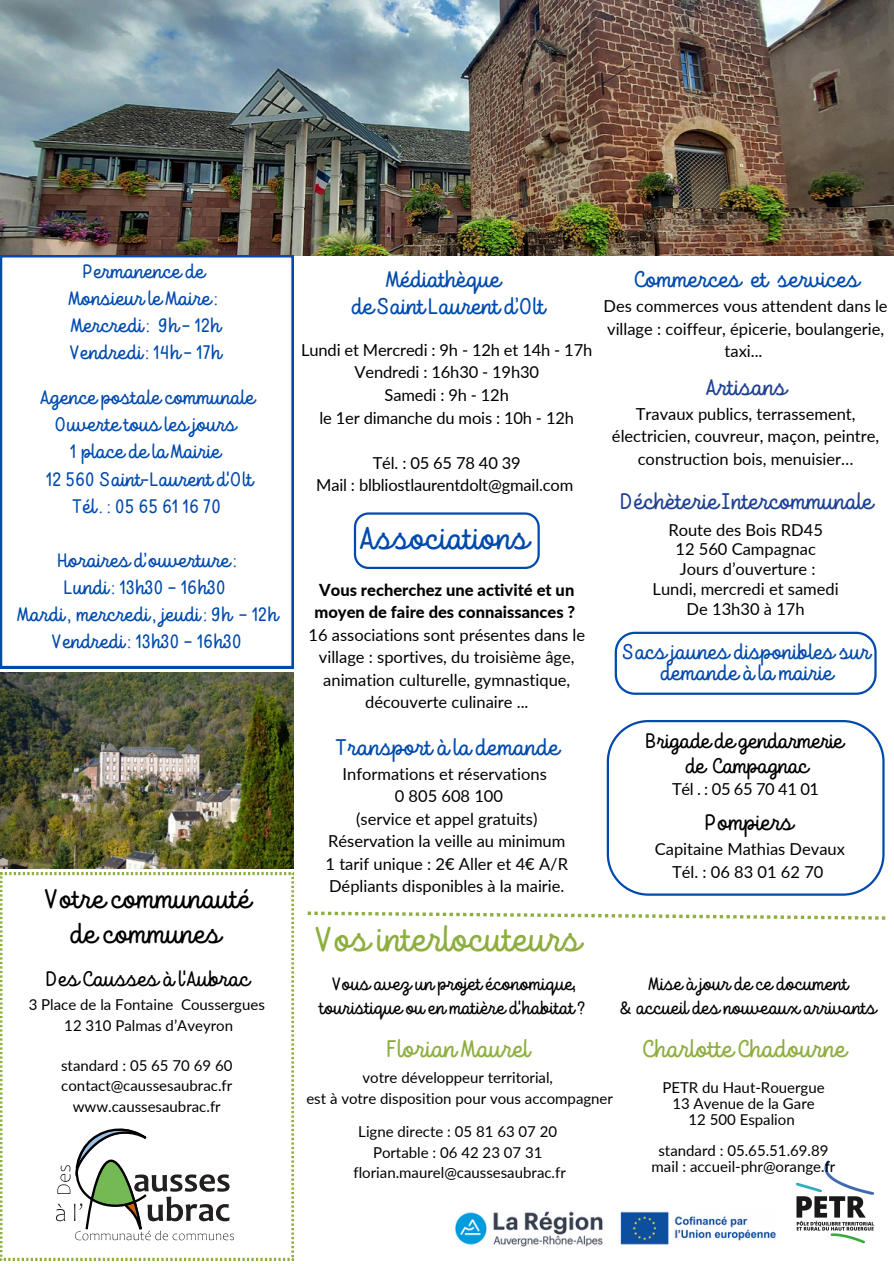
<style>
.page{position:relative;width:894px;height:1264px;background:#fff}
.page>*{position:absolute;margin:0;border:0;box-sizing:border-box;transform-origin:0 0}
.t1{font:34.5px "TT Milks Script";color:#8eae3f}
.t2{font:31.5px "TT Milks Script";color:#004aad}
.t3{font:27px/34.8px "TT Milks Script";color:#000;text-align:center}
.t4{font:24px "TT Milks Script";color:#8eae3f}
.t5{font:22.5px/27px "TT Milks Script";color:#004aad;text-align:center}
.t6{font:22.5px "TT Milks Script";color:#1f4193}
.t7{font:22.5px "TT Milks Script";color:#000}
.t8{font:21px/21.3px "TT Milks Script";color:#004aad;text-align:center}
.t9{font:21px/24.8px "TT Milks Script";letter-spacing:-.025em;color:#000;text-align:center}
.t10{font:21px "TT Milks Script";color:#000}
.t11{font:19.5px/27px "TT Milks Script";color:#004aad;text-align:center}
.t12{font:18px/24.8px "TT Milks Script";color:#000;text-align:center}
.t13{font:16.5px/22.5px "Lato";color:#000;text-align:center}
.t14{font:16.5px "Lato";letter-spacing:-.025em;color:#000}
.t15{font:15px "Lato";color:#000}
.s1{font-weight:800}
</style>
<div class="page">
<img style="left:0;top:0;width:893px;height:255px">
<svg style="left:0;top:872px;width:293px;height:387px"></svg>
<svg style="left:0;top:255px;width:293px;height:413px"></svg>
<img style="left:455px;top:1211px;width:321px;height:35px">
<svg style="left:354px;top:512px;width:185px;height:56px"></svg>
<svg style="left:614px;top:631px;width:262px;height:63px"></svg>
<img style="left:796px;top:1160px;width:79px;height:84px">
<svg style="left:606px;top:720px;width:278px;height:175px"></svg>
<img style="left:0;top:672px;width:294px;height:196px">
<svg style="left:56px;top:1120px;width:178px;height:120px"></svg>
<svg style="left:15px;top:387px;width:263px;height:268px"></svg>
<svg style="left:60px;top:257px;width:170px;height:113px"></svg>
<svg style="left:307px;top:911px;width:578px;height:8px"></svg>
<h1 class="t11" style="left:68px;top:259px;width:154px">Permanence de<br>Monsieur le Maire :<br>Mercredi : 9h - 12h<br>Vendredi : 14h - 17h</h1>
<p class="t11" style="left:40px;top:385px;width:215px">Agence postale communale<br>Ouverte tous les jours<br>1 place de la Mairie<br>12 560 Saint-Laurent d'Olt<br>Tél.:0565611670</p>
<p class="t11" style="left:17px;top:547px;width:262px">Horaires d’ouverture :<br>Lundi : 13h30 - 16h30<br>Mardi , mercredi , jeudi : 9h - 12h<br>Vendredi : 13h30 - 16h30</p>
<p class="t3" style="left:44px;top:882px;width:207px">Votre communauté de communes</p>
<h5 class="t10" style="left:45px;top:966px;width:205px">Des Causses à l'Aubrac</h5>
<h5 class="t15" style="left:29px;top:995px;width:237px">3 Place de la Fontaine Coussergues</h5>
<p class="t15" style="left:64px;top:1015px;width:170px">12 310 Palmas d’Aveyron</p>
<p class="t15" style="left:61px;top:1056px;width:173px">standard : 05 65 70 69 60</p>
<p class="t15" style="left:61px;top:1076px;width:172px">contact@caussesaubrac.fr</p>
<h3 class="t15" style="left:73px;top:1096px;width:149px">www.caussesaubrac.fr</h3>
<p class="t5" style="left:350px;top:267px;width:195px">Médiathèque<br>de Saint Laurent d’Olt</p>
<p class="t13" style="left:301px;top:338px;width:292px">Lundi et Mercredi : 9h - 12h et 14h - 17h<br>Vendredi : 16h30 - 19h30<br>Samedi : 9h - 12h<br>le 1er dimanche du mois : 10h - 12h</p>
<p class="t13" style="left:316px;top:451px;width:258px">Tél. : 05 65 78 40 39<br>Mail : blbliostlaurentdolt@gmail.com</p>
<h4 class="t2" style="left:359px;top:521px;width:169px">Associations</h4>
<p class="t13" style="left:308px;top:578px;width:278px"><span class="s1">Vous recherchez une activité et un moyen de faire des connaissances ?<br></span>16 associations sont présentes dans le village : sportives, du troisième âge, animation culturelle, gymnastique, découverte culinaire ...</p>
<p class="t5" style="left:335px;top:734px;width:224px">Transport à la demande</p>
<p class="t13" style="left:342px;top:762px;width:206px">Informations et réservations<br>0 805 608 100</p>
<p class="t13" style="left:328px;top:807px;width:239px">(service et appel gratuits)<br>Réservation la veille au minimum</p>
<p class="t13" style="left:325px;top:852px;width:244px;text-align:left">1 tarif unique : 2€ Aller et 4€ A/R<br>Dépliants disponibles à la mairie.</p>
<p class="t1" style="left:314px;top:919px;width:266px">Vos interlocuteurs</p>
<p class="t12" style="left:318px;top:971px;width:268px">Vous avez un projet économique, touristique ou en matière d'habitat ?</p>
<p class="t5" style="left:633px;top:267px;width:226px">Commerces et services</p>
<p class="t13" style="left:603px;top:294px;width:285px">Des commerces vous attendent dans le village : coiffeur, épicerie, boulangerie, taxi...</p>
<p class="t6" style="left:705px;top:374px;width:81px">Artisans</p>
<p class="t13" style="left:611px;top:402px;width:269px">Travaux publics, terrassement, électricien, couvreur, maçon, peintre, construction bois, menuisier…</p>
<h3 class="t6" style="left:619px;top:488px;width:254px">Déchèterie Intercommunale</h3>
<p class="t13" style="left:652px;top:519px;width:188px;line-height:19.6px">Route des Bois RD45<br>12 560 Campagnac<br>Jours d’ouverture :<br>Lundi, mercredi et samedi<br>De 13h30 à 17h</p>
<h4 class="t8" style="left:621px;top:642px;width:249px">Sacs jaunes disponibles sur demande à la mairie</h4>
<h4 class="t9" style="left:644px;top:729px;width:199px">Brigade de gendarmerie de Campagnac</h4>
<h4 class="t14" style="left:672px;top:779px;width:148px">Tél . : 05 65 70 41 01</h4>
<p class="t7" style="left:704px;top:810px;width:89px">Pompiers</p>
<p class="t13" style="left:654px;top:837px;width:192px">Capitaine Mathias Devaux<br>Tél. : 06 83 01 62 70</p>
<p class="t12" style="left:619px;top:971px;width:257px">Mise à jour de ce document<br>&amp; accueil des nouveaux arrivants</p>
<p class="t4" style="left:386px;top:1035px;width:144px">Florian Maurel</p>
<h5 class="t15" style="left:362px;top:1068px;width:192px">votre développeur territorial,</h5>
<h2 class="t15" style="left:306px;top:1088px;width:308px">est à votre disposition pour vous accompagner</h2>
<h4 class="t15" style="left:358px;top:1122px;width:200px">Ligne directe : 05 81 63 07 20</h4>
<h5 class="t15" style="left:373px;top:1142px;width:171px">Portable : 06 42 23 07 31</h5>
<h5 class="t15" style="left:353px;top:1162px;width:214px">florian.maurel@caussesaubrac.fr</h5>
<h5 class="t4" style="left:641px;top:1035px;width:204px">Charlotte Chadourne</h5>
<h5 class="t15" style="left:662px;top:1078px;width:164px">PETR du Haut-Rouergue</h5>
<h5 class="t15" style="left:672px;top:1094px;width:144px">13 Avenue de la Gare</h5>
<h5 class="t15" style="left:688px;top:1110px;width:108px">12 500 Espalion</h5>
<h1 class="t15" style="left:658px;top:1141px;width:171px">standard : 05.65.51.69.89</h1>
<h5 class="t15" style="left:651px;top:1157px;width:185px">mail : accueil-phr@orange.fr</h5>
</div>
